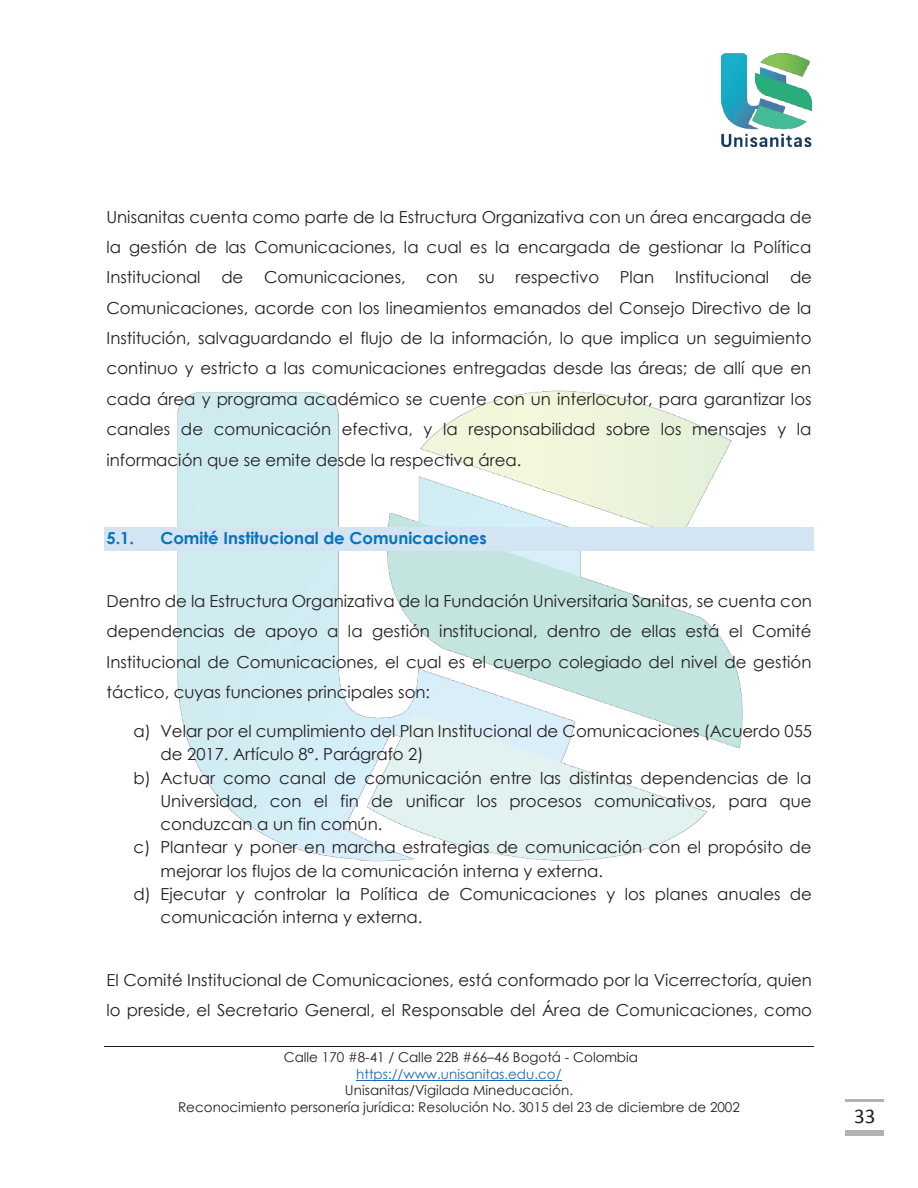
<style>
.page{position:relative;width:918px;height:1188px;background:#fff}
.page>*{position:absolute;margin:0;border:0;box-sizing:border-box;transform-origin:0 0}
.t1{font:21px "Calibri";color:#231f20}
.t2{font:16.5px/30.3px "Century Gothic";color:#231f20;text-align:justify}
.t3{font:700 16.5px "Century Gothic";color:#0873bb}
.t4{font:13.5px/16.5px "Century Gothic";color:#231f20;text-align:center}
.t5{font:13.5px "Century Gothic";color:#1b69b4}
</style>
<div class="page">
<img style="left:177px;top:390px;width:566px;height:472px">
<hr style="left:104px;top:1046px;width:710px;height:1px;background:#231f20">
<hr style="left:356px;top:1080px;width:206px;height:1px;background:#1b69b4">
<img style="left:721px;top:53px;width:91px;height:93px">
<hr style="left:846px;top:1099px;width:38px;height:2px;background:#b1b2b6">
<div style="left:846px;top:1130px;width:38px;height:5px;background:#b1b2b6"></div>
<div style="left:104px;top:527px;width:710px;height:24px;background:#d3e5f2"></div>
<p class="t2" style="left:106px;top:201px;width:707px">Unisanitas cuenta como parte de la Estructura Organizativa con un área encargada de la gestión de las Comunicaciones, la cual es la encargada de gestionar la Política Institucional</p>
<p class="t2" style="left:221px;top:262px;width:23px">de</p>
<p class="t2" style="left:264px;top:262px;width:392px">Comunicaciones, con su respectivo Plan</p>
<p class="t2" style="left:675px;top:262px;width:96px">Institucional</p>
<p class="t2" style="left:106px;top:262px;width:707px;text-indent:684px">de Comunicaciones, acorde con los lineamientos emanados del Consejo Directivo de la Institución, salvaguardando el flujo de la información, lo que implica un seguimiento continuo y estricto a las comunicaciones entregadas desde las áreas; de allí que en cada área y programa académico se cuente con un interlocutor, para garantizar los canales de comunicación efectiva, y la responsabilidad sobre los mensajes y la información que se emite desde la respectiva área.</p>
<p class="t3" style="left:106px;top:526px;width:29px">5.1.</p>
<p class="t3" style="left:160px;top:526px;width:328px">Comité Institucional de Comunicaciones</p>
<p class="t2" style="left:106px;top:585px;width:707px">Dentro de la Estructura Organizativa de la Fundación Universitaria Sanitas, se cuenta con dependencias de apoyo a la gestión institucional, dentro de ellas está el Comité Institucional de Comunicaciones, el cual es el cuerpo colegiado del nivel de gestión táctico, cuyas funciones principales son:</p>
<p class="t2" style="left:134px;top:716px;width:680px">a) Velar por el cumplimiento del Plan Institucional de Comunicaciones (Acuerdo 055</p>
<p class="t2" style="left:161px;top:739px;width:264px">de 2017. Artículo 8°. Parágrafo 2)</p>
<p class="t2" style="left:133px;top:762px;width:679px">b) Actuar como canal de comunicación entre las distintas dependencias de la</p>
<p class="t2" style="left:160px;top:785px;width:653px">Universidad, con el fin de unificar los procesos comunicativos, para que</p>
<p class="t2" style="left:160px;top:809px;width:223px">conduzcan a un fin común.</p>
<p class="t2" style="left:134px;top:832px;width:680px">c) Plantear y poner en marcha estrategias de comunicación con el propósito de</p>
<p class="t2" style="left:161px;top:855px;width:444px">mejorar los flujos de la comunicación interna y externa.</p>
<p class="t2" style="left:134px;top:879px;width:680px">d) Ejecutar y controlar la Política de Comunicaciones y los planes anuales de</p>
<p class="t2" style="left:161px;top:902px;width:263px">comunicación interna y externa.</p>
<p class="t2" style="left:106px;top:965px;width:707px">El Comité Institucional de Comunicaciones, está conformado por la Vicerrectoría, quien lo preside, el Secretario General, el Responsable del Área de Comunicaciones, como</p>
<p class="t4" style="left:284px;top:1049px;width:356px">Calle 170 #8-41 / Calle 22B #66–46 Bogotá - Colombia</p>
<p class="t5" style="left:356px;top:1065px;width:207px">https://www.unisanitas.edu.co/</p>
<p class="t4" style="left:178px;top:1082px;width:563px">Unisanitas/Vigilada Mineducación.<br>Reconocimiento personería jurídica: Resolución No. 3015 del 23 de diciembre de 2002</p>
<p class="t1" style="left:854px;top:1101px;width:23px">33</p>
</div>
